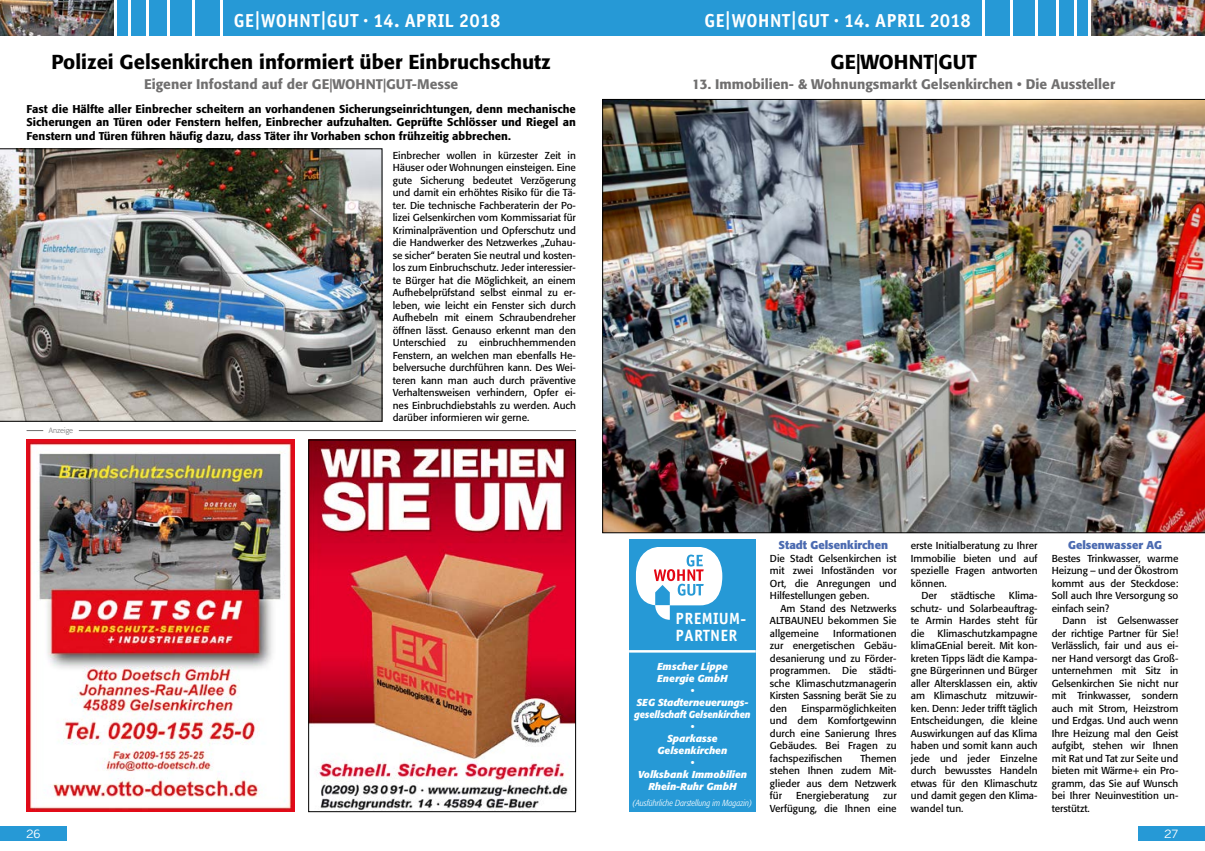
<style>
.page{position:relative;width:1205px;height:851px;background:#fff}
.page>*{position:absolute;margin:0;border:0;box-sizing:border-box;transform-origin:0 0}
.t1{font:500 20px "Formata";color:#000}
.t2{font:700 18.75px "Officina Sans CTT";letter-spacing:.005em;color:#fff}
.t3{font:700 16.25px/17.5px "Officina Sans CTT";letter-spacing:.02em;color:#fff;scale:.96 1}
.t4{font:500 13.75px "Formata";color:#706f6f}
.t5{font:500 11.25px/13.8px "Formata";color:#000;text-align:justify}
.t6{font:700 11.25px "Formata";color:#4c6bb1}
.t7{font:11.25px "Quick Type";color:#fff;scale:1.1 1}
.t8{font:10px/12.5px "Formata";color:#000;text-align:justify}
.t9{font:italic 700 10px/12px "Formata";color:#fff;text-align:center}
.t10{font:italic 300 condensed 8.75px "Formata";color:#fff}
.t11{font:300 7.5px "Formata";color:#706f6f}
</style>
<div class="page">
<div style="left:1137px;top:826px;width:68px;height:14px;background:#2699d6"></div>
<div style="left:0;top:826px;width:67px;height:14px;background:#2699d6"></div>
<img style="left:1091px;top:0;width:114px;height:35px">
<div style="left:1077px;top:0;width:11px;height:35px;background:#2699d6"></div>
<div style="left:1059px;top:0;width:15px;height:35px;background:#2699d6"></div>
<div style="left:1038px;top:0;width:18px;height:35px;background:#2699d6"></div>
<div style="left:602px;top:0;width:379px;height:35px;background:#2699d6"></div>
<div style="left:1013px;top:0;width:22px;height:35px;background:#2699d6"></div>
<div style="left:985px;top:0;width:25px;height:35px;background:#2699d6"></div>
<img style="left:0;top:0;width:113px;height:35px">
<div style="left:117px;top:0;width:11px;height:35px;background:#2699d6"></div>
<div style="left:131px;top:0;width:14px;height:35px;background:#2699d6"></div>
<div style="left:149px;top:0;width:18px;height:35px;background:#2699d6"></div>
<div style="left:223px;top:0;width:379px;height:35px;background:#2699d6"></div>
<div style="left:170px;top:0;width:21px;height:35px;background:#2699d6"></div>
<div style="left:195px;top:0;width:25px;height:35px;background:#2699d6"></div>
<img style="left:602px;top:99px;width:603px;height:434px">
<div style="left:629px;top:539px;width:127px;height:272px;background:#2699d6"></div>
<hr style="left:629px;top:650px;width:127px;height:2px;background:#fff">
<svg style="left:636px;top:547px;width:86px;height:72px"></svg>
<img style="left:0;top:149px;width:382px;height:272px">
<svg style="left:27px;top:430px;width:16px;height:1px"></svg>
<hr style="left:79px;top:430px;width:497px;height:1px;background:#706f6f">
<img style="left:310px;top:441px;width:264px;height:368px">
<div style="left:308px;top:439px;width:268px;height:372px;border:1px solid #000"></div>
<img style="left:27px;top:439px;width:267px;height:372px">
<h2 class="t2" style="left:234px;top:10px;width:268px">GE|WOHNT|GUT <sup>•</sup> 14. APRIL 2018</h2>
<h2 class="t2" style="left:704px;top:10px;width:268px">GE|WOHNT|GUT <sup>•</sup> 14. APRIL 2018</h2>
<h1 class="t1" style="left:52px;top:50px;width:501px">Polizei Gelsenkirchen informiert über Einbruchschutz</h1>
<h3 class="t4" style="left:144px;top:76px;width:316px">Eigener Infostand auf der GE|WOHNT|GUT-Messe</h3>
<p class="t5" style="left:27px;top:102px;width:551px">Fast die Hälfte aller Einbrecher scheitern an vorhandenen Sicherungseinrichtungen, denn mechanische Sicherungen an Türen oder Fenstern helfen, Einbrecher aufzuhalten. Geprüfte Schlösser und Riegel an Fenstern und Türen führen häufig dazu, dass Täter ihr Vorhaben schon frühzeitig abbrechen.</p>
<p class="t11" style="left:49px;top:426px;width:26px">Anzeige</p>
<p class="t8" style="left:393px;top:149px;width:185px">Einbrecher wollen in kürzester Zeit in Häuser oder Wohnungen einsteigen. Eine gute Sicherung bedeutet Verzögerung und damit ein erhöhtes Risiko für die Tä&shy;ter. Die technische Fachberaterin der Po&shy;lizei Gelsenkirchen vom Kommissariat für Kriminalprävention und Opferschutz und die Handwerker des Netzwerkes „Zuhau&shy;se sicher“ beraten Sie neutral und kosten&shy;los zum Einbruchschutz. Jeder interessier&shy;te Bürger hat die Möglichkeit, an einem Aufhebelprüfstand selbst einmal zu er&shy;leben, wie leicht ein Fenster sich durch Aufhebeln mit einem Schraubendreher öffnen lässt. Genauso erkennt man den Unterschied zu einbruchhemmenden Fenstern, an welchen man ebenfalls He&shy;belversuche durchführen kann. Des Wei&shy;teren kann man auch durch präventive Verhaltensweisen verhindern, Opfer ei&shy;nes Einbruchdiebstahls zu werden. Auch darüber informieren wir gerne.</p>
<h1 class="t1" style="left:830px;top:50px;width:148px">GE|WOHNT|GUT</h1>
<h3 class="t4" style="left:692px;top:76px;width:424px">13. Immobilien- &amp; Wohnungsmarkt Gelsenkirchen • Die Aussteller</h3>
<h3 class="t3" style="left:675px;top:609px;width:75px">PREMIUM-<br>PARTNER</h3>
<p class="t9" style="left:634px;top:660px;width:118px">Emscher Lippe<br>Energie GmbH<br>•<br>SEG Stadterneuerungs&shy;gesellschaft Gelsenkirchen •<br>Sparkasse<br>Gelsenkirchen<br>•<br>Volksbank Immobilien<br>Rhein-Ruhr GmbH</p>
<p class="t10" style="left:632px;top:798px;width:121px">(Ausführliche Darstellung im Magazin)</p>
<p class="t6" style="left:778px;top:538px;width:111px">Stadt Gelsenkirchen</p>
<p class="t8" style="left:770px;top:552px;width:128px">Die Stadt Gelsenkirchen ist mit zwei Infoständen vor Ort, die Anregungen und Hilfestellungen geben.</p>
<p class="t8" style="left:770px;top:602px;width:128px;text-indent:11px">Am Stand des Netzwerks ALTBAUNEU bekommen Sie allgemeine</p>
<p class="t8" style="left:770px;top:627px;width:128px;text-indent:63px">Informationen zur energetischen Gebäu&shy;desanierung und zu Förder&shy;programmen. Die städti&shy;sche Klimaschutzmanagerin Kirsten Sassning berät Sie zu den</p>
<p class="t8" style="left:770px;top:702px;width:128px;text-indent:31px">Einsparmöglichkeiten und dem Komfortgewinn durch eine Sanierung Ihres Gebäudes. Bei Fragen zu fachspezifischen</p>
<p class="t8" style="left:770px;top:752px;width:128px;text-indent:90px">Themen stehen Ihnen zudem Mit&shy;glieder aus dem Netzwerk für</p>
<p class="t8" style="left:796px;top:789px;width:75px">Energieberatung</p>
<p class="t8" style="left:770px;top:789px;width:128px;text-align:right">zur<br>Verfügung, die Ihnen eine</p>
<p class="t8" style="left:911px;top:539px;width:128px">erste Initialberatung zu Ihrer</p>
<p class="t8" style="left:911px;top:552px;width:128px">Immobilie bieten und auf</p>
<p class="t8" style="left:911px;top:564px;width:128px">spezielle Fragen antworten</p>
<p class="t8" style="left:911px;top:577px;width:38px">können.</p>
<p class="t8" style="left:921px;top:589px;width:17px">Der</p>
<p class="t8" style="left:951px;top:589px;width:46px">städtische</p>
<p class="t8" style="left:911px;top:589px;width:128px;text-indent:98px">Klima&shy;schutz- und Solarbeauftrag&shy;te Armin Hardes steht für die</p>
<p class="t8" style="left:911px;top:627px;width:128px;text-indent:27px">Klimaschutzkampagne klimaGEnial bereit. Mit kon&shy;kreten Tipps lädt die Kampa&shy;gne Bürgerinnen und Bürger aller Altersklassen ein, aktiv am Klimaschutz mitzuwir&shy;ken. Denn: Jeder trifft täglich Entscheidungen, die kleine Auswirkungen auf das Klima haben und somit kann auch jede und jeder Einzelne durch bewusstes Handeln etwas für den Klimaschutz und damit gegen den Klima&shy;wandel tun.</p>
<p class="t6" style="left:1068px;top:538px;width:95px">Gelsenwasser AG</p>
<p class="t8" style="left:1051px;top:552px;width:128px">Bestes Trinkwasser, warme Heizung – und der Ökostrom kommt aus der Steckdose:<br>Soll auch Ihre Versorgung so einfach sein?</p>
<p class="t8" style="left:1051px;top:614px;width:128px;text-indent:11px">Dann ist Gelsenwasser der richtige Partner für Sie!<br>Verlässlich, fair und aus ei&shy;ner Hand versorgt das Groß&shy;unternehmen mit Sitz in Gelsenkirchen Sie nicht nur mit Trinkwasser, sondern auch mit Strom, Heizstrom und Erdgas. Und auch wenn Ihre Heizung mal den Geist aufgibt, stehen wir Ihnen mit Rat und Tat zur Seite und bieten mit Wärme+ ein Pro&shy;gramm, das Sie auf Wunsch bei Ihrer Neuinvestition un&shy;terstützt.</p>
<p class="t7" style="left:27px;top:827px;width:14px">26</p>
<p class="t7" style="left:1164px;top:827px;width:14px">27</p>
</div>
